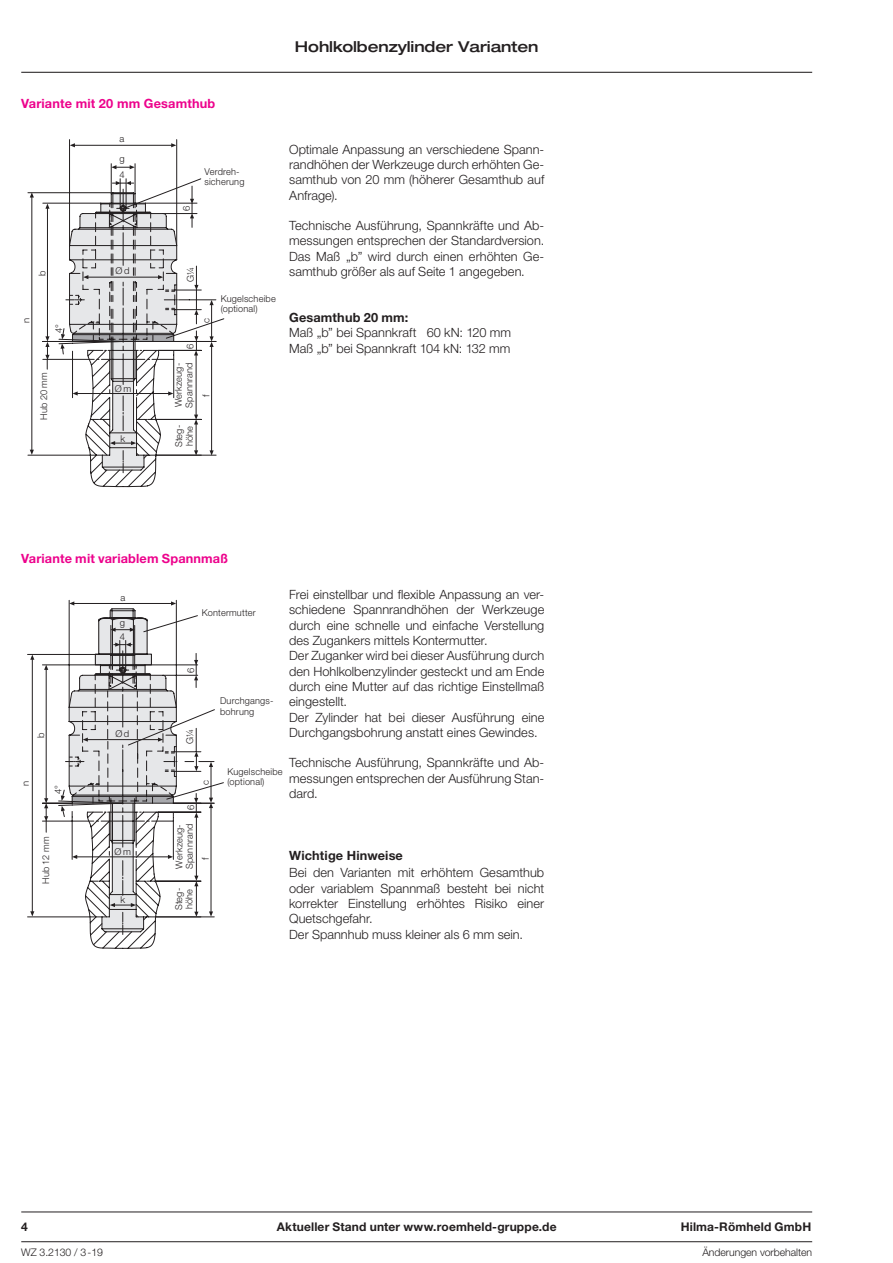
<style>
.page{position:relative;width:893px;height:1263px;background:#fff}
.page>*{position:absolute;margin:0;border:0;box-sizing:border-box;transform-origin:0 0}
.t1{font:500 expanded 15px "Helvetica Neue LT Pro";letter-spacing:-.005em;color:#231f20}
.t2{font:300 12.75px/15.3px "Helvetica Neue LT Pro";letter-spacing:.005em;color:#231f20}
.t3{font:700 12.75px "Helvetica Neue LT Pro";letter-spacing:.01em;color:#ed028c}
.t4{font:700 12.75px "Helvetica Neue LT Pro";letter-spacing:.01em;color:#231f20}
.t5{font:700 12px "Helvetica Neue LT Pro";letter-spacing:.015em;color:#231f20}
.t6{font:300 10.5px "Helvetica Neue LT Pro";letter-spacing:-.005em;color:#231f20}
.t7{font:300 9.45px/10.5px "Helvetica Neue LT Pro";letter-spacing:.02em;color:#231f20}
.t8{font:300 9.45px/20px "Helvetica Neue";letter-spacing:.16em;color:#231f20}
</style>
<div class="page">
<hr style="left:21px;top:72px;width:791px;height:1px;background:#231f20">
<svg style="left:27px;top:139px;width:151px;height:348px"></svg>
<hr style="left:75px;top:145px;width:97px;height:1px;background:#231f20">
<svg style="left:171px;top:143px;width:5px;height:4px"></svg>
<svg style="left:70px;top:143px;width:5px;height:4px"></svg>
<svg style="left:111px;top:165px;width:24px;height:4px"></svg>
<hr style="left:47px;top:208px;width:1px;height:129px;background:#231f20">
<svg style="left:45px;top:204px;width:5px;height:5px"></svg>
<svg style="left:45px;top:336px;width:5px;height:33px"></svg>
<hr style="left:32px;top:197px;width:1px;height:253px;background:#231f20">
<svg style="left:30px;top:192px;width:4px;height:6px"></svg>
<svg style="left:30px;top:450px;width:4px;height:5px"></svg>
<svg style="left:61px;top:178px;width:164px;height:293px"></svg>
<svg style="left:27px;top:600px;width:150px;height:317px"></svg>
<svg style="left:58px;top:650px;width:98px;height:299px"></svg>
<hr style="left:46px;top:669px;width:1px;height:129px;background:#231f20">
<svg style="left:44px;top:665px;width:4px;height:5px"></svg>
<hr style="left:32px;top:659px;width:1px;height:253px;background:#231f20">
<svg style="left:30px;top:655px;width:4px;height:5px"></svg>
<svg style="left:30px;top:911px;width:4px;height:5px"></svg>
<svg style="left:44px;top:798px;width:4px;height:34px"></svg>
<svg style="left:61px;top:601px;width:163px;height:332px"></svg>
<hr style="left:21px;top:1241px;width:791px;height:1px;background:#231f20">
<hr style="left:21px;top:1212px;width:791px;height:1px;background:#231f20">
<p class="t1" style="left:295px;top:37px;width:245px">Hohlkolbenzylinder Varianten</p>
<p class="t3" style="left:21px;top:96px;width:196px">Variante mit 20 mm Gesamthub</p>
<p class="t8" style="left:32px;top:276px;width:7px;rotate:-90deg">b</p>
<p class="t8" style="left:16px;top:323px;width:7px;rotate:-90deg">n</p>
<p class="t8" style="left:49px;top:333px;width:11px;rotate:-90deg">4°</p>
<p class="t7" style="left:38px;top:420px;width:49px;rotate:-90deg">Hub 20 mm</p>
<p class="t8" style="left:120px;top:129px;width:7px">a g</p>
<p class="t8" style="left:120px;top:164px;width:7px">4</p>
<p class="t8" style="left:116px;top:261px;width:15px">Ød</p>
<p class="t8" style="left:115px;top:378px;width:18px">Øm</p>
<p class="t8" style="left:121px;top:428px;width:6px">k</p>
<p class="t8" style="left:176px;top:211px;width:7px;rotate:-90deg">6</p>
<p class="t7" style="left:204px;top:166px;width:42px">Verdreh&shy;sicherung</p>
<p class="t8" style="left:180px;top:282px;width:16px;rotate:-90deg">G¼</p>
<p class="t8" style="left:196px;top:323px;width:6px;rotate:-90deg">c</p>
<p class="t8" style="left:180px;top:349px;width:7px;rotate:-90deg">6</p>
<p class="t7" style="left:173px;top:408px;width:47px;rotate:-90deg">Werkzeug-<br>Spannrand</p>
<p class="t7" style="left:173px;top:447px;width:24px;rotate:-90deg">Steg&shy;höhe</p>
<p class="t8" style="left:196px;top:397px;width:4px;rotate:-90deg">f</p>
<p class="t7" style="left:221px;top:293px;width:57px">Kugelscheibe (optional)</p>
<p class="t2" style="left:289px;top:141px;width:257px;text-align:justify">Optimale Anpassung an verschiedene Spann&shy;randhöhen der Werkzeuge durch erhöhten Ge&shy;samthub von 20 mm (höherer Gesamthub auf Anfrage).</p>
<p class="t2" style="left:289px;top:218px;width:257px;text-align:justify">Technische Ausführung, Spannkräfte und Ab&shy;messungen entsprechen der Standardversion.<br>Das Maß „b” wird durch einen erhöhten Ge&shy;samthub größer als auf Seite 1 angegeben.</p>
<p class="t4" style="left:289px;top:309px;width:121px">Gesamthub 20 mm:</p>
<p class="t2" style="left:289px;top:325px;width:223px">Maß „b” bei Spannkraft 60 kN: 120 mm<br>Maß „b” bei Spannkraft 104 kN: 132 mm</p>
<p class="t3" style="left:21px;top:551px;width:208px">Variante mit variablem Spannmaß</p>
<p class="t8" style="left:31px;top:738px;width:7px;rotate:-90deg">b</p>
<p class="t8" style="left:15px;top:786px;width:7px;rotate:-90deg">n</p>
<p class="t8" style="left:48px;top:794px;width:11px;rotate:-90deg">4°</p>
<p class="t7" style="left:40px;top:884px;width:49px;rotate:-90deg">Hub 12 mm</p>
<p class="t8" style="left:120px;top:587px;width:6px">a</p>
<p class="t8" style="left:120px;top:616px;width:7px;line-height:13.5px">g<br>4</p>
<p class="t8" style="left:115px;top:723px;width:15px">Ød</p>
<p class="t8" style="left:181px;top:673px;width:7px;rotate:-90deg">6</p>
<p class="t8" style="left:180px;top:744px;width:16px;rotate:-90deg">G¼</p>
<p class="t2" style="left:289px;top:587px;width:257px">Frei einstellbar und flexible Anpassung an ver&shy;schiedene Spannrandhöhen der Werkzeuge durch eine schnelle und einfache Verstellung des Zugankers mittels Kontermutter.<br>Der Zuganker wird bei dieser Ausführung durch den Hohlkolbenzylinder gesteckt und am Ende durch eine Mutter auf das richtige Einstellmaß eingestellt.<br>Der Zylinder hat bei dieser Ausführung eine Durchgangsbohrung anstatt eines Gewindes.</p>
<p class="t2" style="left:289px;top:755px;width:257px;text-align:justify">Technische Ausführung, Spannkräfte und Ab&shy;messungen entsprechen der Ausführung Stan&shy;dard.</p>
<p class="t7" style="left:202px;top:607px;width:55px">Kontermutter</p>
<p class="t7" style="left:220px;top:695px;width:55px">Durchgangs&shy;bohrung</p>
<p class="t7" style="left:227px;top:766px;width:57px">Kugelscheibe (optional)</p>
<p class="t8" style="left:195px;top:785px;width:6px;rotate:-90deg">c</p>
<p class="t8" style="left:180px;top:810px;width:7px;rotate:-90deg">6</p>
<p class="t8" style="left:115px;top:842px;width:18px">Øm</p>
<p class="t8" style="left:120px;top:890px;width:6px">k</p>
<p class="t7" style="left:174px;top:869px;width:47px;rotate:-90deg">Werkzeug-<br>Spannrand</p>
<p class="t8" style="left:195px;top:860px;width:4px;rotate:-90deg">f</p>
<p class="t7" style="left:173px;top:910px;width:24px;rotate:-90deg">Steg&shy;höhe</p>
<p class="t4" style="left:289px;top:847px;width:115px">Wichtige Hinweise</p>
<p class="t2" style="left:289px;top:865px;width:257px">Bei den Varianten mit erhöhtem Gesamthub oder variablem Spannmaß besteht bei nicht korrekter Einstellung erhöhtes Risiko einer Quetschgefahr.<br>Der Spannhub muss kleiner als 6 mm sein.</p>
<p class="t5" style="left:21px;top:1220px;width:8px">4</p>
<p class="t5" style="left:277px;top:1220px;width:281px">Aktueller Stand unter www.roemheld-gruppe.de</p>
<p class="t5" style="left:681px;top:1220px;width:132px">Hilma-Römheld GmbH</p>
<p class="t6" style="left:21px;top:1245px;width:83px">WZ 3.2130 / 3-19</p>
<p class="t6" style="left:702px;top:1245px;width:111px">Änderungen vorbehalten</p>
</div>
